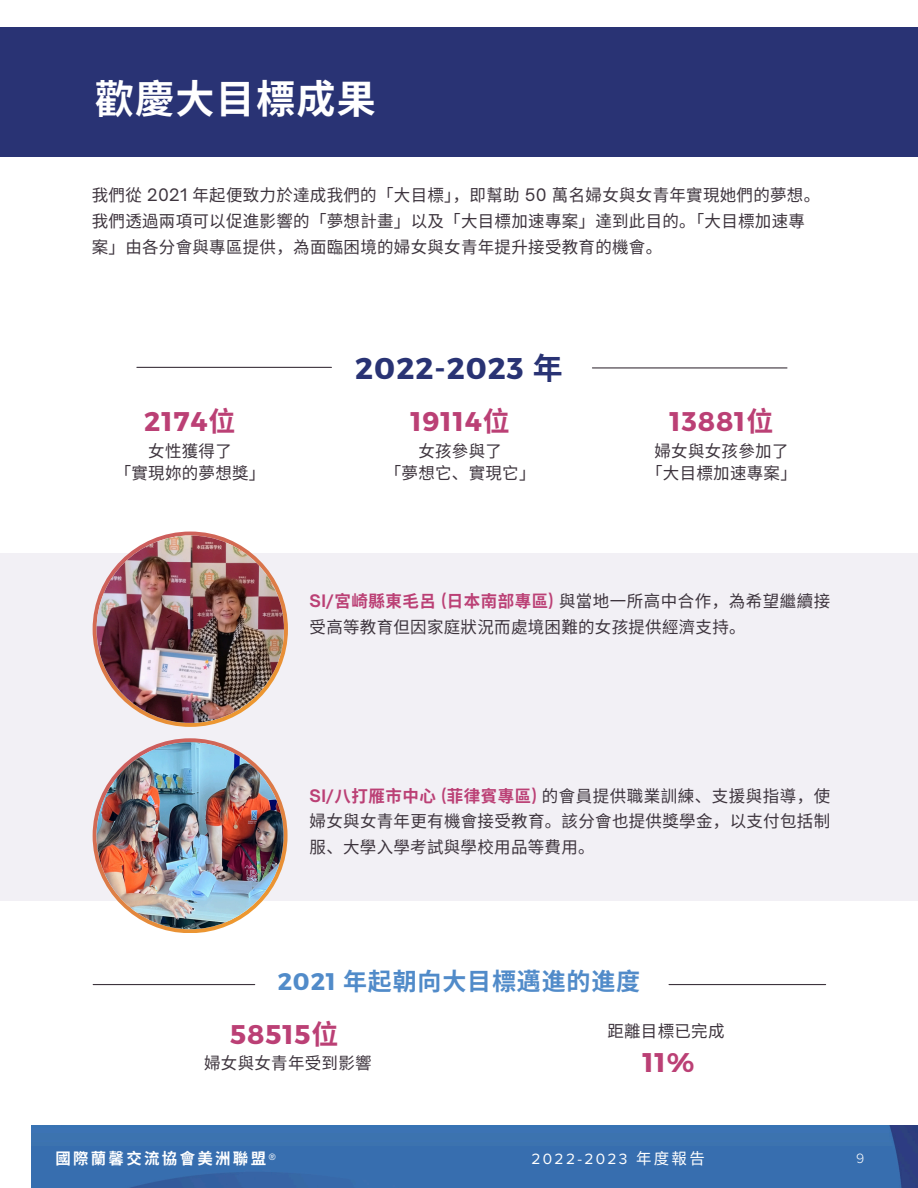
<style>
.page{position:relative;width:918px;height:1188px;background:#fff}
.page>*{position:absolute;margin:0;border:0;box-sizing:border-box;transform-origin:0 0}
.t1{font:700 39px "Noto Sans CJ Ksc";letter-spacing:.035em;color:#fff}
.t2{font:700 30px "Montserrat";letter-spacing:.035em;color:#293374}
.t3{font:700 27px "Montserrat";letter-spacing:.035em;color:#bb4075}
.t4{font:700 24px "Noto Sans CJ Ksc";letter-spacing:.035em;color:#518bc9}
.t5{font:16.5px/25.8px "Noto Sans CJ Ksc";letter-spacing:.02em;color:#3d343d}
.t6{font:700 15.45px "Noto Sans CJ Ksc";letter-spacing:.15em;color:#fff}
.t7{font:15.45px "Proxima Nova";letter-spacing:.15em;color:#fff}
.t8{font:300 13.95px "Proxima Nova";color:#fff}
.s1{font-family:"Open Sauce One"}
.s2{font-family:"Noto Sans CJ Ksc"}
.s3{font-family:"Open Sauce One";font-weight:700;color:#bb4075}
.s4{font-weight:700;color:#bb4075}
.s5{font-family:"Montserrat"}
.s6{font-family:"Proxima Nova"}
</style>
<div class="page">
<div style="left:0;top:553px;width:918px;height:348px;background:#f2f0f5"></div>
<div style="left:0;top:27px;width:918px;height:130px;background:#293374"></div>
<svg style="left:93px;top:532px;width:195px;height:195px"></svg>
<img style="left:97px;top:536px;width:187px;height:187px;border-radius:50%">
<svg style="left:93px;top:738px;width:194px;height:195px"></svg>
<img style="left:97px;top:742px;width:187px;height:187px;border-radius:50%">
<hr style="left:592px;top:367px;width:195px;height:2px;background:#3d343d">
<div style="left:32px;top:1125px;width:886px;height:63px;background:#376eaf"></div>
<hr style="left:93px;top:984px;width:162px;height:1px;background:#3d343d">
<hr style="left:137px;top:367px;width:194px;height:1px;background:#3d343d">
<hr style="left:669px;top:984px;width:157px;height:1px;background:#3d343d">
<p class="t1" style="left:95px;top:68px;width:283px">歡慶大目標成果</p>
<h1 class="t5" style="left:92px;top:182px;width:730px">我們從 <span class="s1">2021</span> 年起便致力於達成我們的「大目標」，即幫助 <span class="s1">50</span> 萬名婦女與女青年實現她們的夢想。我們透過兩項可以促進影響的「夢想計畫」以及「大目標加速專案」達到此目的。「大目標加速專案」由各分會與專區提供，為面臨困境的婦女與女青年提升接受教育的機會。</h1>
<h2 class="t2" style="left:355px;top:348px;width:209px">2022-2023 <span class="s2">年</span></h2>
<p class="t3" style="left:144px;top:404px;width:93px">2174<span class="s2">位</span></p>
<p class="t3" style="left:411px;top:404px;width:101px">19114<span class="s2">位</span></p>
<h2 class="t5" style="left:418px;top:437px;width:85px">女孩參與了</h2>
<p class="t5" style="left:385px;top:459px;width:152px">「夢想它、實現它」</p>
<h2 class="t5" style="left:148px;top:437px;width:85px">女性獲得了</h2>
<p class="t5" style="left:115px;top:459px;width:152px">「實現妳的夢想獎」</p>
<p class="t3" style="left:670px;top:404px;width:105px">13881<span class="s2">位</span></p>
<p class="t5" style="left:655px;top:437px;width:135px">婦女與女孩參加了</p>
<p class="t5" style="left:646px;top:459px;width:152px">「大目標加速專案」</p>
<p class="t5" style="left:310px;top:587px;width:522px"><span class="s3">SI/</span><span class="s4">宮崎縣東毛呂</span> <span class="s3">(</span><span class="s4">日本南部專區</span><span class="s3">)</span> 與當地一所高中合作，為希望繼續接受高等教育但因家庭狀況而處境困難的女孩提供經濟支持。</p>
<h3 class="t5" style="left:310px;top:782px;width:522px;text-align:justify"><span class="s3">SI/</span><span class="s4">八打雁市中心</span> <span class="s3">(</span><span class="s4">菲律賓專區</span><span class="s3">)</span> 的會員提供職業訓練、支援與指導，使婦女與女青年更有機會接受教育。該分會也提供獎學金，以支付包括制服、大學入學考試與學校用品等費用。</h3>
<h2 class="t4" style="left:278px;top:962px;width:364px"><span class="s5">2021</span> 年起朝向大目標邁進的進度</h2>
<h5 class="t3" style="left:230px;top:1017px;width:110px">58515<span class="s2">位</span></h5>
<p class="t5" style="left:204px;top:1049px;width:169px">婦女與女青年受到影響</p>
<h2 class="t5" style="left:607px;top:1017px;width:119px">距離目標已完成</h2>
<h2 class="t3" style="left:643px;top:1045px;width:53px">11%</h2>
<h4 class="t6" style="left:55px;top:1146px;width:222px">國際蘭馨交流協會美洲聯盟<span class="s6">®</span></h4>
<p class="t7" style="left:531px;top:1152px;width:175px">2022-2023 <span class="s2">年度報告</span></p>
<p class="t8" style="left:856px;top:1152px;width:10px">9</p>
</div>
